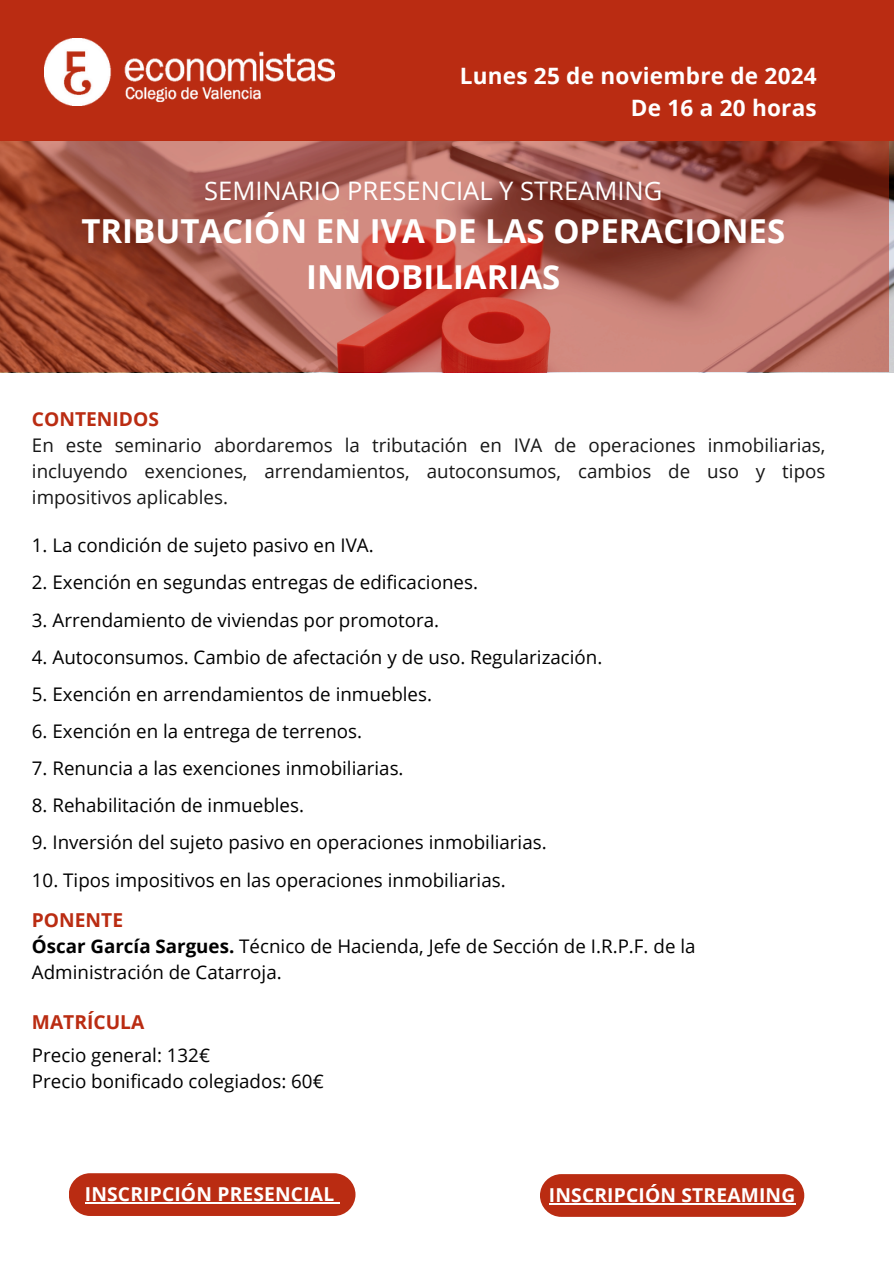
<style>
.page{position:relative;width:894px;height:1264px;background:#fff}
.page>*{position:absolute;margin:0;border:0;box-sizing:border-box;transform-origin:0 0}
.t1{font:700 33px/46.2px "Open Sans";color:#fff;text-align:center}
.t2{font:25.5px "Open Sans";color:#fff}
.t3{font:700 22.5px/31.5px "Open Sans";letter-spacing:.01em;color:#fff;text-align:right}
.t4{font:700 19.2px "Open Sans";letter-spacing:.01em;color:#fff}
.t5{font:700 19.2px "Open Sans";color:#ba2c12}
.t6{font:18.75px/25.8px "Open Sans";color:#000}
.t7{font:18.75px/25.8px "Open Sans";color:#171717;text-align:justify}
.s1{font-weight:700}
</style>
<div class="page">
<div style="left:0;top:0;width:893px;height:166px;background:#ba2c12"></div>
<img style="left:44px;top:39px;width:291px;height:66px">
<div style="left:69px;top:1173px;width:286px;height:42px;background:#ba2c12;border-radius:21px"></div>
<hr style="left:85px;top:1202px;width:249px;height:1px;background:#fff">
<div style="left:540px;top:1174px;width:264px;height:42px;background:#ba2c12;border-radius:21px"></div>
<hr style="left:548px;top:1203px;width:247px;height:1px;background:#fff">
<svg style="left:0;top:141px;width:887px;height:231px;background:#ad5b4e"></svg>
<p class="t3" style="left:459px;top:60px;width:358px">Lunes 25 de noviembre de 2024<br>De 16 a 20 horas</p>
<h3 class="t2" style="left:204px;top:172px;width:459px">SEMINARIO PRESENCIAL Y STREAMING</h3>
<h3 class="t1" style="left:81px;top:207px;width:705px">TRIBUTACIÓN EN IVA DE LAS OPERACIONES<br>INMOBILIARIAS</h3>
<p class="t5" style="left:32px;top:406px;width:128px">CONTENIDOS</p>
<p class="t7" style="left:32px;top:432px;width:794px">En este seminario abordaremos la tributación en IVA de operaciones inmobiliarias, incluyendo exenciones, arrendamientos, autoconsumos, cambios de uso y tipos impositivos aplicables.</p>
<p class="t6" style="left:32px;top:532px;width:343px">1. La condición de sujeto pasivo en IVA.</p>
<p class="t6" style="left:32px;top:569px;width:447px">2. Exención en segundas entregas de edificaciones.</p>
<p class="t6" style="left:32px;top:606px;width:408px">3. Arrendamiento de viviendas por promotora.</p>
<p class="t6" style="left:32px;top:643px;width:571px">4. Autoconsumos. Cambio de afectación y de uso. Regularización.</p>
<p class="t6" style="left:32px;top:680px;width:401px">5. Exención en arrendamientos de inmuebles.</p>
<p class="t6" style="left:32px;top:718px;width:331px">6. Exención en la entrega de terrenos.</p>
<p class="t6" style="left:32px;top:755px;width:373px">7. Renuncia a las exenciones inmobiliarias.</p>
<p class="t6" style="left:32px;top:792px;width:273px">8. Rehabilitación de inmuebles.</p>
<p class="t6" style="left:32px;top:829px;width:516px">9. Inversión del sujeto pasivo en operaciones inmobiliarias.</p>
<p class="t6" style="left:32px;top:866px;width:475px">10. Tipos impositivos en las operaciones inmobiliarias.</p>
<p class="t5" style="left:32px;top:906px;width:93px">PONENTE</p>
<h3 class="t6" style="left:32px;top:932px;width:665px"><span class="s1">Óscar García Sargues.</span> Técnico de Hacienda, Jefe de Sección de I.R.P.F. de la<br>Administración de Catarroja.</h3>
<p class="t5" style="left:32px;top:1008px;width:114px">MATRÍCULA</p>
<p class="t6" style="left:32px;top:1042px;width:180px">Precio general: 132€</p>
<h3 class="t6" style="left:32px;top:1068px;width:293px">Precio bonificado colegiados: 60€</h3>
<h2 class="t4" style="left:85px;top:1180px;width:251px">INSCRIPCIÓN PRESENCIAL</h2>
<p class="t4" style="left:548px;top:1181px;width:248px">INSCRIPCIÓN STREAMING</p>
</div>
